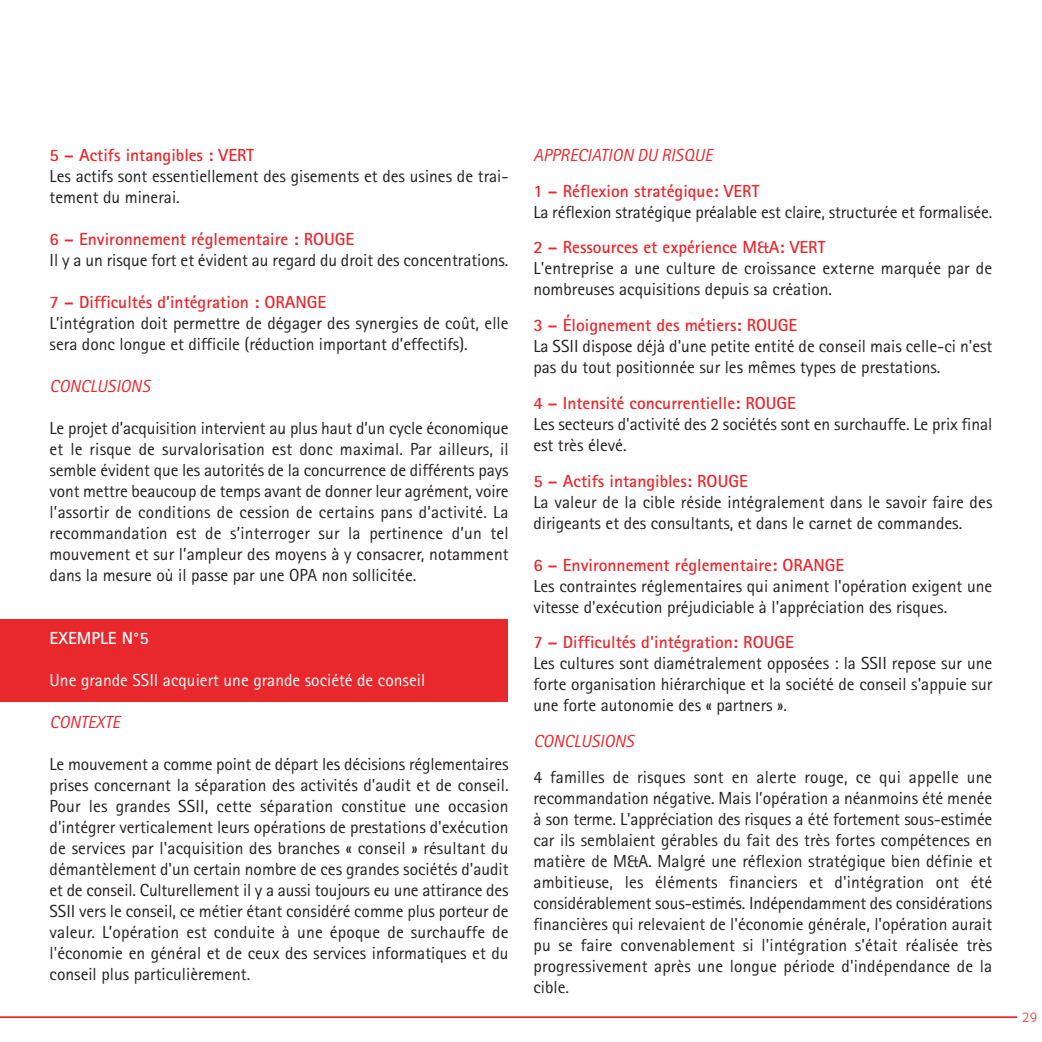
<style>
.page{position:relative;width:1042px;height:1042px;background:#fff}
.page>*{position:absolute;margin:0;border:0;box-sizing:border-box;transform-origin:0 0}
.t1{font:17.5px/21px "Rotis Sans Serif";color:#231f20}
.t2{font:700 17.5px "Rotis Sans Serif";color:#e9282d}
.t3{font:italic 17.5px "Rotis Sans Serif";color:#e9282d}
.t4{font:17.5px "Rotis Sans Serif";color:#fff}
.t5{font:700 17.5px "Rotis Sans Serif";color:#fff}
.t6{font:300 14px "Foco";color:#e9282d}
</style>
<div class="page">
<div style="left:0;top:619px;width:508px;height:83px;background:#e9282d"></div>
<hr style="left:0;top:1016px;width:1017px;height:2px;background:#e9282d">
<p class="t2" style="left:50px;top:149px;width:206px">5 – Actifs intangibles : VERT</p>
<p class="t1" style="left:50px;top:167px;width:460px">Les actifs sont essentiellement des gisements et des usines de trai&shy;tement du minerai.</p>
<p class="t2" style="left:50px;top:233px;width:306px">6 – Environnement réglementaire : ROUGE</p>
<p class="t1" style="left:50px;top:251px;width:460px">Il y a un risque fort et évident au regard du droit des concentrations.</p>
<p class="t2" style="left:50px;top:296px;width:278px">7 – Difficultés d’intégration : ORANGE</p>
<p class="t1" style="left:50px;top:314px;width:460px">L’intégration doit permettre de dégager des synergies de coût, elle sera donc longue et difficile (réduction important d’effectifs).</p>
<p class="t3" style="left:50px;top:380px;width:102px">CONCLUSIONS</p>
<p class="t1" style="left:50px;top:419px;width:460px;text-align:justify">Le projet d’acquisition intervient au plus haut d’un cycle économique et le risque de survalorisation est donc maximal. Par ailleurs, il semble évident que les autorités de la concurrence de différents pays vont mettre beaucoup de temps avant de donner leur agrément, voire l’assortir de conditions de cession de certains pans d’activité. La recommandation est de s’interroger sur la pertinence d’un tel mouvement et sur l’ampleur des moyens à y consacrer, notamment dans la mesure où il passe par une OPA non sollicitée.</p>
<p class="t5" style="left:50px;top:632px;width:101px">EXEMPLE N°5</p>
<p class="t4" style="left:50px;top:674px;width:377px">Une grande SSII acquiert une grande société de conseil</p>
<p class="t3" style="left:50px;top:716px;width:72px">CONTEXTE</p>
<p class="t1" style="left:50px;top:755px;width:460px;text-align:justify">Le mouvement a comme point de départ les décisions réglementaires prises concernant la séparation des activités d'audit et de conseil.<br>Pour les grandes SSII, cette séparation constitue une occasion d'intégrer verticalement leurs opérations de prestations d'exécution de services par l'acquisition des branches « conseil » résultant du démantèlement d'un certain nombre de ces grandes sociétés d'audit et de conseil. Culturellement il y a aussi toujours eu une attirance des SSII vers le conseil, ce métier étant considéré comme plus porteur de valeur. L’opération est conduite à une époque de surchauffe de l'économie en général et de ceux des services informatiques et du conseil plus particulièrement.</p>
<p class="t3" style="left:533px;top:149px;width:181px">APPRECIATION DU RISQUE</p>
<p class="t2" style="left:533px;top:185px;width:228px">1 – Réflexion stratégique: VERT</p>
<p class="t1" style="left:533px;top:203px;width:460px">La réflexion stratégique préalable est claire, structurée et formalisée.</p>
<p class="t2" style="left:533px;top:241px;width:293px">2 – Ressources et expérience M&amp;A: VERT</p>
<p class="t1" style="left:533px;top:260px;width:460px">L'entreprise a une culture de croissance externe marquée par de nombreuses acquisitions depuis sa création.</p>
<p class="t2" style="left:533px;top:319px;width:265px">3 – Éloignement des métiers: ROUGE</p>
<p class="t1" style="left:533px;top:337px;width:460px">La SSII dispose déjà d'une petite entité de conseil mais celle-ci n'est pas du tout positionnée sur les mêmes types de prestations.</p>
<p class="t2" style="left:533px;top:397px;width:264px">4 – Intensité concurrentielle: ROUGE</p>
<p class="t1" style="left:533px;top:415px;width:460px">Les secteurs d'activité des 2 sociétés sont en surchauffe. Le prix final est très élevé.</p>
<p class="t2" style="left:533px;top:474px;width:216px">5 – Actifs intangibles: ROUGE</p>
<p class="t1" style="left:533px;top:493px;width:460px">La valeur de la cible réside intégralement dans le savoir faire des dirigeants et des consultants, et dans le carnet de commandes.</p>
<p class="t2" style="left:533px;top:558px;width:312px">6 – Environnement réglementaire: ORANGE</p>
<p class="t1" style="left:533px;top:577px;width:460px">Les contraintes réglementaires qui animent l'opération exigent une vitesse d'exécution préjudiciable à l'appréciation des risques.</p>
<p class="t2" style="left:533px;top:636px;width:262px">7 – Difficultés d'intégration: ROUGE</p>
<p class="t1" style="left:533px;top:654px;width:460px;text-align:justify">Les cultures sont diamétralement opposées : la SSII repose sur une forte organisation hiérarchique et la société de conseil s'appuie sur une forte autonomie des « partners ».</p>
<p class="t3" style="left:533px;top:735px;width:102px">CONCLUSIONS</p>
<p class="t1" style="left:533px;top:768px;width:460px;text-align:justify">4 familles de risques sont en alerte rouge, ce qui appelle une recommandation négative. Mais l’opération a néanmoins été menée à son terme. L'appréciation des risques a été fortement sous-estimée car ils semblaient gérables du fait des très fortes compétences en matière de M&amp;A. Malgré une réflexion stratégique bien définie et ambitieuse, les éléments financiers et d'intégration ont été considérablement sous-estimés. Indépendamment des considérations financières qui relevaient de l'économie générale, l'opération aurait pu se faire convenablement si l'intégration s'était réalisée très progressivement après une longue période d'indépendance de la cible.</p>
<p class="t6" style="left:1022px;top:1008px;width:17px">29</p>
</div>
